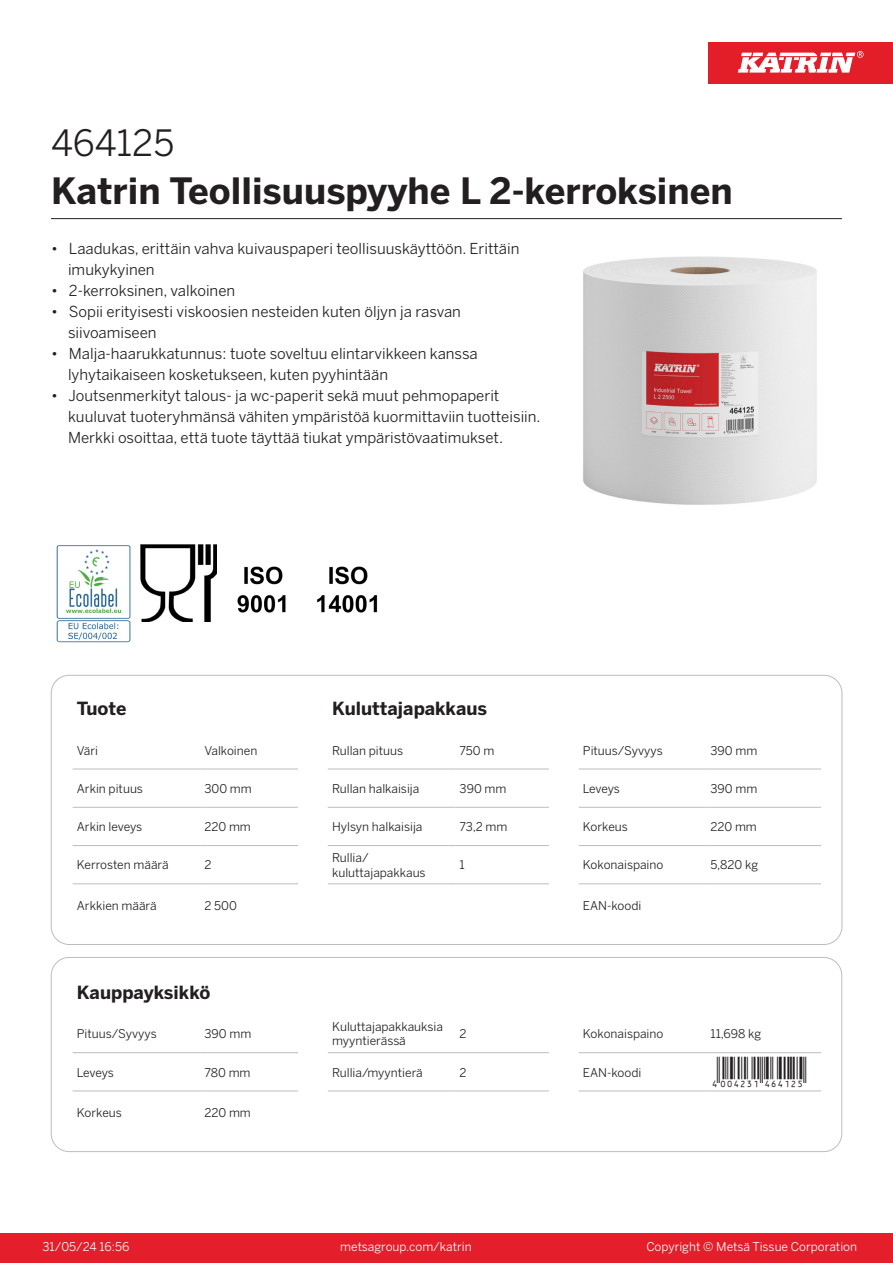
<style>
.page{position:relative;width:893px;height:1263px;background:#fff}
.page>*{position:absolute;margin:0;border:0;box-sizing:border-box;transform-origin:0 0}
.Product_Name{font:700 36px "Benton Sans";color:#231f20}
.External_material_co{font:36px "Benton Sans";color:#231f20}
.T_EAN{font:30px "Viisas EAN Matala";color:#231f20}
.T_TableHeader{font:700 18px "Benton Sans";color:#231f20}
.MarketingBullets{font:15px/21px "Benton Sans";color:#231f20}
.T_TableBody{font:12px/14.4px "Benton Sans";color:#231f20}
.t1{font:12px "Benton Sans";color:#fff}
</style>
<div class="page">
<div style="left:0;top:1233px;width:893px;height:30px;background:#e41e2b"></div>
<div style="left:708px;top:43px;width:185px;height:41px;background:#e31e28"></div>
<svg style="left:738px;top:51px;width:126px;height:22px"></svg>
<hr style="left:73px;top:769px;width:127px;height:1px;background:#bcbdc0">
<hr style="left:200px;top:769px;width:98px;height:1px;background:#bcbdc0">
<hr style="left:328px;top:769px;width:127px;height:1px;background:#bcbdc0">
<hr style="left:455px;top:769px;width:94px;height:1px;background:#bcbdc0">
<hr style="left:579px;top:769px;width:127px;height:1px;background:#bcbdc0">
<hr style="left:706px;top:769px;width:115px;height:1px;background:#bcbdc0">
<hr style="left:73px;top:807px;width:127px;height:1px;background:#bcbdc0">
<hr style="left:200px;top:807px;width:98px;height:1px;background:#bcbdc0">
<hr style="left:328px;top:807px;width:127px;height:1px;background:#bcbdc0">
<hr style="left:455px;top:807px;width:94px;height:1px;background:#bcbdc0">
<hr style="left:579px;top:807px;width:127px;height:1px;background:#bcbdc0">
<hr style="left:706px;top:807px;width:115px;height:1px;background:#bcbdc0">
<hr style="left:73px;top:845px;width:127px;height:1px;background:#bcbdc0">
<hr style="left:200px;top:845px;width:98px;height:1px;background:#bcbdc0">
<hr style="left:328px;top:845px;width:127px;height:1px;background:#bcbdc0">
<hr style="left:455px;top:845px;width:94px;height:1px;background:#bcbdc0">
<hr style="left:579px;top:845px;width:127px;height:1px;background:#bcbdc0">
<hr style="left:706px;top:845px;width:115px;height:1px;background:#bcbdc0">
<hr style="left:73px;top:883px;width:127px;height:1px;background:#bcbdc0">
<hr style="left:200px;top:883px;width:98px;height:1px;background:#bcbdc0">
<hr style="left:328px;top:883px;width:127px;height:1px;background:#bcbdc0">
<hr style="left:455px;top:883px;width:94px;height:1px;background:#bcbdc0">
<hr style="left:579px;top:883px;width:127px;height:1px;background:#bcbdc0">
<hr style="left:706px;top:883px;width:115px;height:1px;background:#bcbdc0">
<hr style="left:73px;top:1052px;width:127px;height:1px;background:#bcbdc0">
<hr style="left:200px;top:1052px;width:98px;height:1px;background:#bcbdc0">
<hr style="left:328px;top:1052px;width:127px;height:1px;background:#bcbdc0">
<hr style="left:455px;top:1052px;width:94px;height:1px;background:#bcbdc0">
<hr style="left:579px;top:1052px;width:127px;height:1px;background:#bcbdc0">
<hr style="left:706px;top:1052px;width:115px;height:1px;background:#bcbdc0">
<hr style="left:73px;top:1091px;width:127px;height:1px;background:#bcbdc0">
<hr style="left:200px;top:1091px;width:98px;height:1px;background:#bcbdc0">
<hr style="left:328px;top:1091px;width:127px;height:1px;background:#bcbdc0">
<hr style="left:455px;top:1091px;width:94px;height:1px;background:#bcbdc0">
<hr style="left:579px;top:1091px;width:127px;height:1px;background:#bcbdc0">
<hr style="left:706px;top:1091px;width:115px;height:1px;background:#bcbdc0">
<div style="left:51px;top:957px;width:791px;height:195px;border:1px solid #bcbdc0;border-radius:18px"></div>
<img style="left:583px;top:256px;width:234px;height:249px">
<img style="left:56px;top:545px;width:75px;height:98px">
<img style="left:140px;top:544px;width:77px;height:77px">
<img style="left:237px;top:566px;width:49px;height:47px">
<img style="left:317px;top:566px;width:61px;height:47px">
<hr style="left:51px;top:218px;width:791px;height:1px;background:#231f20">
<p class="External_material_co" style="left:51px;top:121px;width:125px">464125</p>
<p class="Product_Name" style="left:51px;top:168px;width:683px">Katrin Teollisuuspyyhe L 2-kerroksinen</p>
<p class="MarketingBullets" style="left:68px;top:238px;width:453px;text-indent:-17px">• Laadukas, erittäin vahva kuivauspaperi teollisuuskäyttöön. Erittäin imukykyinen</p>
<p class="MarketingBullets" style="left:51px;top:280px;width:186px">• 2-kerroksinen, valkoinen</p>
<p class="MarketingBullets" style="left:68px;top:301px;width:394px;text-indent:-17px">• Sopii erityisesti viskoosien nesteiden kuten öljyn ja rasvan siivoamiseen</p>
<p class="MarketingBullets" style="left:68px;top:343px;width:411px;text-indent:-17px">• Malja-haarukkatunnus: tuote soveltuu elintarvikkeen kanssa lyhytaikaiseen kosketukseen, kuten pyyhintään</p>
<p class="MarketingBullets" style="left:68px;top:385px;width:474px;text-indent:-17px">• Joutsenmerkityt talous- ja wc-paperit sekä muut pehmopaperit kuuluvat tuoteryhmänsä vähiten ympäristöä kuormittaviin tuotteisiin.<br>Merkki osoittaa, että tuote täyttää tiukat ympäristövaatimukset.</p>
<p class="T_TableHeader" style="left:77px;top:697px;width:51px">Tuote</p>
<p class="T_TableHeader" style="left:332px;top:697px;width:157px">Kuluttajapakkaus</p>
<p class="T_TableBody" style="left:77px;top:743px;width:23px">Väri</p>
<p class="T_TableBody" style="left:204px;top:743px;width:54px">Valkoinen</p>
<p class="T_TableBody" style="left:332px;top:743px;width:73px">Rullan pituus</p>
<p class="T_TableBody" style="left:460px;top:743px;width:36px">750 m</p>
<p class="T_TableBody" style="left:583px;top:743px;width:81px">Pituus/Syvyys</p>
<p class="T_TableBody" style="left:710px;top:743px;width:48px">390 mm</p>
<p class="T_TableBody" style="left:77px;top:781px;width:68px">Arkin pituus</p>
<p class="T_TableBody" style="left:204px;top:781px;width:49px">300 mm</p>
<p class="T_TableBody" style="left:332px;top:781px;width:89px">Rullan halkaisija</p>
<p class="T_TableBody" style="left:460px;top:781px;width:48px">390 mm</p>
<p class="T_TableBody" style="left:583px;top:781px;width:39px">Leveys</p>
<p class="T_TableBody" style="left:710px;top:781px;width:48px">390 mm</p>
<p class="T_TableBody" style="left:77px;top:820px;width:67px">Arkin leveys</p>
<p class="T_TableBody" style="left:204px;top:820px;width:48px">220 mm</p>
<p class="T_TableBody" style="left:332px;top:820px;width:92px">Hylsyn halkaisija</p>
<p class="T_TableBody" style="left:460px;top:820px;width:49px">73,2 mm</p>
<p class="T_TableBody" style="left:583px;top:820px;width:47px">Korkeus</p>
<p class="T_TableBody" style="left:710px;top:820px;width:48px">220 mm</p>
<p class="T_TableBody" style="left:77px;top:858px;width:93px">Kerrosten määrä</p>
<p class="T_TableBody" style="left:204px;top:858px;width:9px">2</p>
<p class="T_TableBody" style="left:332px;top:851px;width:38px">Rullia/</p>
<p class="T_TableBody" style="left:332px;top:865px;width:95px">kuluttajapakkaus</p>
<p class="T_TableBody" style="left:460px;top:858px;width:7px">1</p>
<p class="T_TableBody" style="left:583px;top:858px;width:82px">Kokonaispaino</p>
<p class="T_TableBody" style="left:710px;top:858px;width:49px">5,820 kg</p>
<p class="T_TableBody" style="left:77px;top:898px;width:81px">Arkkien määrä</p>
<p class="T_TableBody" style="left:204px;top:898px;width:34px">2 500</p>
<p class="T_TableBody" style="left:583px;top:898px;width:60px">EAN-koodi</p>
<p class="T_TableHeader" style="left:77px;top:981px;width:135px">Kauppayksikkö</p>
<p class="T_TableBody" style="left:77px;top:1027px;width:81px">Pituus/Syvyys</p>
<p class="T_TableBody" style="left:204px;top:1027px;width:48px">390 mm</p>
<p class="T_TableBody" style="left:332px;top:1019px;width:112px">Kuluttajapakkauksia myyntierässä</p>
<p class="T_TableBody" style="left:460px;top:1027px;width:9px">2</p>
<p class="T_TableBody" style="left:583px;top:1027px;width:82px">Kokonaispaino</p>
<p class="T_TableBody" style="left:710px;top:1027px;width:52px">11,698 kg</p>
<p class="T_TableBody" style="left:77px;top:1065px;width:39px">Leveys</p>
<p class="T_TableBody" style="left:204px;top:1065px;width:48px">780 mm</p>
<p class="T_TableBody" style="left:332px;top:1065px;width:92px">Rullia/myyntierä</p>
<p class="T_TableBody" style="left:460px;top:1065px;width:9px">2</p>
<p class="T_TableBody" style="left:583px;top:1065px;width:60px">EAN-koodi</p>
<p class="T_EAN" style="left:710px;top:1056px;width:97px">*4004231464125*</p>
<p class="T_TableBody" style="left:77px;top:1105px;width:47px">Korkeus</p>
<p class="T_TableBody" style="left:204px;top:1105px;width:48px">220 mm</p>
<p class="t1" style="left:43px;top:1239px;width:89px">31/05/24 16:56</p>
<p class="t1" style="left:340px;top:1239px;width:133px">metsagroup.com/katrin</p>
<p class="t1" style="left:646px;top:1239px;width:212px">Copyright © Metsä Tissue Corporation</p>
</div>
